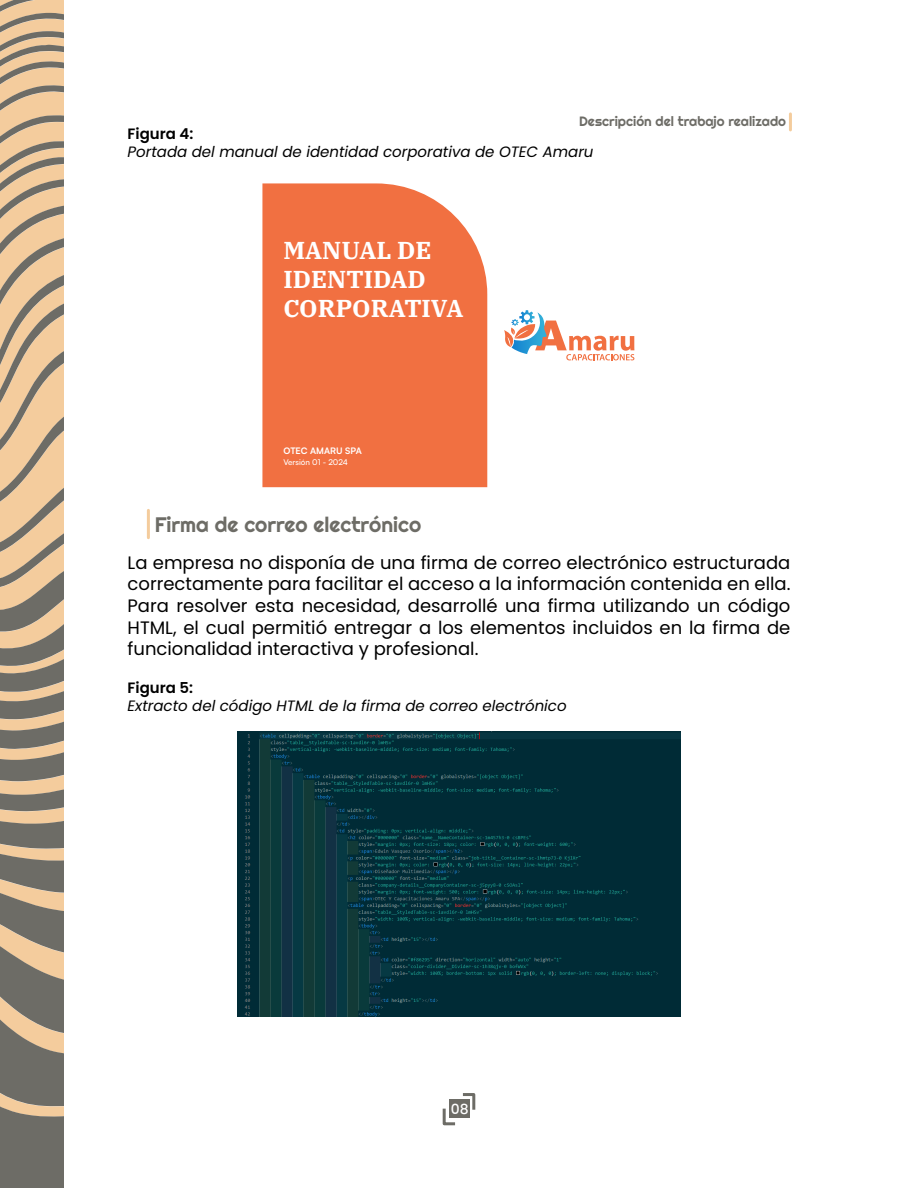
<style>
.page{position:relative;width:918px;height:1188px;background:#fff}
.page>*{position:absolute;margin:0;border:0;box-sizing:border-box;transform-origin:0 0}
.t1{font:700 24.3px/29.2px "IBM Plex Serif";color:#fff}
.t2{font:21px "Righteous";color:#6d6c66}
.t3{font:18px/21.6px "Poppins";color:#000;text-align:justify}
.t4{font:italic 15px "Poppins";color:#000}
.t5{font:600 15px "Poppins";color:#000}
.t6{font:500 13.95px "Poppins";color:#fff}
.t7{font:13.5px "Righteous";color:#6d6c66}
.t8{font:700 9px "Satoshi";color:#fff}
.t9{font:500 7.95px "Satoshi";color:#fff}
</style>
<div class="page">
<svg style="left:0;top:0;width:64px;height:1188px;background:#b29d83"></svg>
<hr style="left:789px;top:114px;width:3px;height:16px;background:#f4cc9d">
<div style="left:262px;top:183px;width:225px;height:304px;background:#f17041"></div>
<svg style="left:504px;top:310px;width:130px;height:50px"></svg>
<hr style="left:147px;top:510px;width:3px;height:28px;background:#f4cc9d">
<img style="left:238px;top:732px;width:442px;height:285px">
<svg style="left:442px;top:1093px;width:34px;height:33px"></svg>
<p class="t7" style="left:579px;top:113px;width:209px">Descripción del trabajo realizado</p>
<p class="t5" style="left:128px;top:125px;width:67px">Figura 4:</p>
<p class="t4" style="left:128px;top:143px;width:468px">Portada del manual de identidad corporativa de OTEC Amaru</p>
<h1 class="t1" style="left:283px;top:233px;width:181px">MANUAL DE<br>IDENTIDAD<br>CORPORATIVA</h1>
<p class="t8" style="left:284px;top:444px;width:80px">OTEC AMARU SPA</p>
<p class="t9" style="left:284px;top:457px;width:66px">Versión 01 - 2024</p>
<p class="t2" style="left:155px;top:511px;width:268px">Firma de correo electrónico</p>
<p class="t3" style="left:128px;top:552px;width:664px">La empresa no disponía de una firma de correo electrónico estructurada correctamente para facilitar el acceso a la información contenida en ella.<br>Para resolver esta necesidad, desarrollé una firma utilizando un código HTML, el cual permitió entregar a los elementos incluidos en la firma de funcionalidad interactiva y profesional.</p>
<p class="t5" style="left:128px;top:680px;width:67px">Figura 5:</p>
<p class="t4" style="left:128px;top:698px;width:441px">Extracto del código HTML de la firma de correo electrónico</p>
<p class="t6" style="left:451px;top:1101px;width:19px">08</p>
</div>
